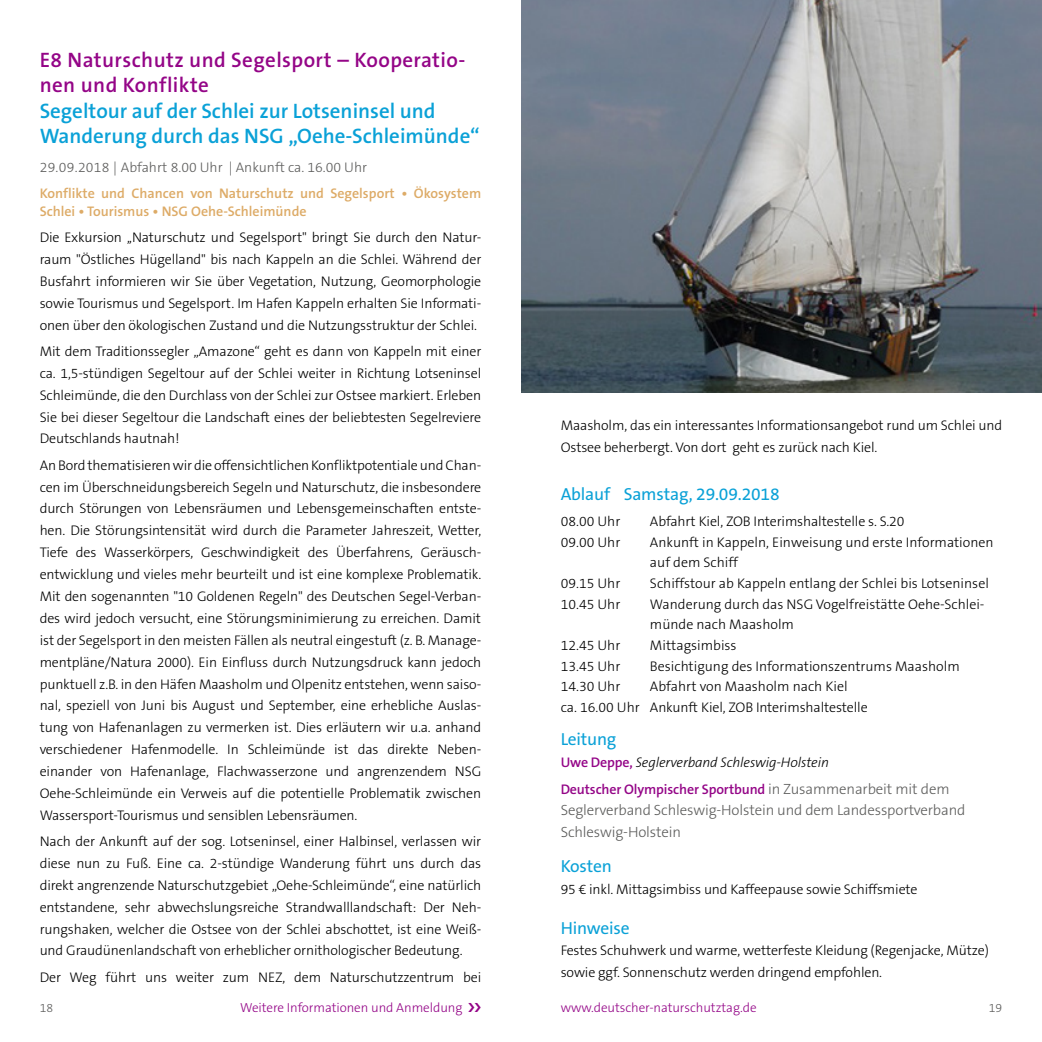
<style>
.page{position:relative;width:1042px;height:1042px;background:#fff}
.page>*{position:absolute;margin:0;border:0;box-sizing:border-box;transform-origin:0 0}
.Exkusionshead{font:600 21px/25.2px "The Sans B6";color:#0aa1d7}
.Fliesstext{font:17.5px "The Sans B5 Plain";letter-spacing:-.01em;color:#0aa1d7}
.Absatz_Überschrift{font:17.5px "The Sans B5 Plain";letter-spacing:-.01em;color:#0aa1d7}
.Ablaufliste{font:17.5px "The Sans B5 Plain";letter-spacing:-.01em;color:#0aa1d7}
.Ablaufliste-2{font:300 14.88px/21.9px "The Sans B3";letter-spacing:-.01em;color:#5d5d5c}
.Fliesstext-2{font:300 14px/21.9px "The Sans B3";letter-spacing:-.01em;color:#000;text-align:justify}
.Ablaufliste-3{font:300 14px/21.9px "The Sans B3";letter-spacing:-.01em;color:#000}
.Einführungstext{font:600 14px/17.5px "The Sans B6";color:#ddab67}
.Ablaufliste-4{font:600 14px "The Sans B6";letter-spacing:-.01em;color:#940587}
.Exkusionshead-2{font:300 14px "The Sans B3";color:#5d5d5c}
.Ablaufliste-5{font:italic 300 14px "The Sans B3";letter-spacing:-.01em;color:#000}
.t1{font:300 13.12px "The Sans B3";letter-spacing:-.005em;color:#940587}
.t2{font:300 12.25px "The Sans B3";color:#5d5d5c}
.s1{color:#940587}
.s2{font-family:"The Sans B8";font-weight:800;font-size:21px}
.s3{font-family:"The Sans B6";font-weight:600;font-style:normal;color:#940587}
.s4{font-family:"The Sans B3";font-weight:300;font-size:14.88px;color:#5d5d5c}
</style>
<div class="page">
<img style="left:521px;top:0;width:521px;height:392px">
<p class="Exkusionshead" style="left:40px;top:48px;width:441px"><span class="s1">E8 Naturschutz und Segelsport – Kooperatio&shy;nen und Konflikte<br></span>Segeltour auf der Schlei zur Lotseninsel und Wanderung durch das NSG „Oehe-Schleimünde“</p>
<p class="Exkusionshead-2" style="left:40px;top:160px;width:329px">29.09.2018 | Abfahrt 8.00 Uhr | Ankunft ca. 16.00 Uhr</p>
<p class="Einführungstext" style="left:40px;top:185px;width:443px">Konflikte und Chancen von Naturschutz und Segelsport <span class="s2">∙</span> Ökosystem<br>Schlei <span class="s2">∙</span> Tourismus <span class="s2">∙</span> NSG Oehe-Schleimünde</p>
<p class="Fliesstext-2" style="left:40px;top:227px;width:443px">Die Exkursion ,,Naturschutz und Segelsport" bringt Sie durch den Natur&shy;raum "Östliches Hügelland" bis nach Kappeln an die Schlei. Während der Busfahrt informieren wir Sie über Vegetation, Nutzung, Geomorphologie sowie Tourismus und Segelsport. Im Hafen Kappeln erhalten Sie Informati&shy;onen über den ökologischen Zustand und die Nutzungsstruktur der Schlei.</p>
<p class="Fliesstext-2" style="left:40px;top:341px;width:443px">Mit dem Traditionssegler „Amazone“ geht es dann von Kappeln mit einer ca. 1,5-stündigen Segeltour auf der Schlei weiter in Richtung Lotseninsel Schleimünde, die den Durchlass von der Schlei zur Ostsee markiert. Erleben Sie bei dieser Segeltour die Landschaft eines der beliebtesten Segelreviere Deutschlands hautnah!</p>
<p class="Fliesstext-2" style="left:40px;top:455px;width:443px">An Bord thematisieren wir die offensichtlichen Konfliktpotentiale und Chan&shy;cen im Überschneidungsbereich Segeln und Naturschutz, die insbesondere durch Störungen von Lebensräumen und Lebensgemeinschaften entste&shy;hen. Die Störungsintensität wird durch die Parameter Jahreszeit, Wetter, Tiefe des Wasserkörpers, Geschwindigkeit des Überfahrens, Geräusch&shy;entwicklung und vieles mehr beurteilt und ist eine komplexe Problematik.<br>Mit den sogenannten "10 Goldenen Regeln" des Deutschen Segel-Verban&shy;des wird jedoch versucht, eine Störungsminimierung zu erreichen. Damit ist der Segelsport in den meisten Fällen als neutral eingestuft (z. B. Manage&shy;mentpläne/Natura 2000). Ein Einfluss durch Nutzungsdruck kann jedoch punktuell z.B. in den Häfen Maasholm und Olpenitz entstehen, wenn saiso&shy;nal, speziell von Juni bis August und September, eine erhebliche Auslas&shy;tung von Hafenanlagen zu vermerken ist. Dies erläutern wir u.a. anhand verschiedener Hafenmodelle. In Schleimünde ist das direkte Neben&shy;einander von Hafenanlage, Flachwasserzone und angrenzendem NSG Oehe-Schleimünde ein Verweis auf die potentielle Problematik zwischen Wassersport-Tourismus und sensiblen Lebensräumen.</p>
<p class="Fliesstext-2" style="left:40px;top:831px;width:443px">Nach der Ankunft auf der sog. Lotseninsel, einer Halbinsel, verlassen wir diese nun zu Fuß. Eine ca. 2-stündige Wanderung führt uns durch das direkt angrenzende Naturschutzgebiet „Oehe-Schleimünde“, eine natürlich entstandene, sehr abwechslungsreiche Strandwalllandschaft: Der Neh&shy;rungshaken, welcher die Ostsee von der Schlei abschottet, ist eine Weiß&shy;und Graudünenlandschaft von erheblicher ornithologischer Bedeutung.</p>
<p class="Fliesstext-2" style="left:40px;top:966px;width:443px">Der Weg führt uns weiter zum NEZ, dem Naturschutzzentrum bei</p>
<p class="Fliesstext-2" style="left:561px;top:415px;width:443px">Maasholm, das ein interessantes Informationsangebot rund um Schlei und<br>Ostsee beherbergt. Von dort geht es zurück nach Kiel.</p>
<p class="Fliesstext" style="left:561px;top:485px;width:220px">Ablauf Samstag, 29.09.2018</p>
<p class="Fliesstext-2" style="left:561px;top:511px;width:61px">08.00 Uhr</p>
<p class="Fliesstext-2" style="left:650px;top:511px;width:256px">Abfahrt Kiel, ZOB Interimshaltestelle s. S.20</p>
<p class="Fliesstext-2" style="left:561px;top:531px;width:61px">09.00 Uhr</p>
<p class="Fliesstext-2" style="left:650px;top:532px;width:345px;line-height:20.7px">Ankunft in Kappeln, Einweisung und erste Informationen auf dem Schiff</p>
<p class="Fliesstext-2" style="left:561px;top:573px;width:61px">09.15 Uhr</p>
<p class="Fliesstext-2" style="left:650px;top:573px;width:340px">Schiffstour ab Kappeln entlang der Schlei bis Lotseninsel</p>
<p class="Fliesstext-2" style="left:561px;top:593px;width:61px">10.45 Uhr</p>
<p class="Fliesstext-2" style="left:650px;top:594px;width:336px;line-height:20.7px">Wanderung durch das NSG Vogelfreistätte Oehe-Schlei&shy;münde nach Maasholm</p>
<p class="Fliesstext-2" style="left:561px;top:635px;width:61px">12.45 Uhr</p>
<p class="Fliesstext-2" style="left:650px;top:635px;width:88px">Mittagsimbiss</p>
<p class="Fliesstext-2" style="left:561px;top:655px;width:61px">13.45 Uhr</p>
<p class="Fliesstext-2" style="left:650px;top:655px;width:311px">Besichtigung des Informationszentrums Maasholm</p>
<p class="Fliesstext-2" style="left:561px;top:676px;width:61px">14.30 Uhr</p>
<p class="Fliesstext-2" style="left:650px;top:676px;width:199px">Abfahrt von Maasholm nach Kiel</p>
<p class="Fliesstext-2" style="left:561px;top:697px;width:309px">ca. 16.00 Uhr Ankunft Kiel, ZOB Interimshaltestelle</p>
<p class="Absatz_Überschrift" style="left:561px;top:730px;width:57px">Leitung</p>
<p class="Ablaufliste-5" style="left:561px;top:755px;width:270px"><span class="s3">Uwe Deppe,</span> Seglerverband Schleswig-Holstein</p>
<p class="Ablaufliste-4" style="left:561px;top:781px;width:390px">Deutscher Olympischer Sportbund <span class="s4">in Zusammenarbeit mit dem</span></p>
<p class="Ablaufliste-2" style="left:561px;top:800px;width:406px">Seglerverband Schleswig-Holstein und dem Landessportverband<br>Schleswig-Holstein</p>
<p class="Ablaufliste" style="left:561px;top:857px;width:53px">Kosten</p>
<p class="Ablaufliste-3" style="left:561px;top:879px;width:358px">95 € inkl. Mittagsimbiss und Kaffeepause sowie Schiffsmiete</p>
<p class="Absatz_Überschrift" style="left:561px;top:918px;width:71px">Hinweise</p>
<p class="Ablaufliste-3" style="left:561px;top:940px;width:430px">Festes Schuhwerk und warme, wetterfeste Kleidung (Regenjacke, Mütze) sowie ggf. Sonnenschutz werden dringend empfohlen.</p>
<p class="t2" style="left:40px;top:1002px;width:15px">18</p>
<p class="t1" style="left:240px;top:1001px;width:224px">Weitere Informationen und Anmeldung</p>
<p class="t1" style="left:561px;top:1001px;width:198px">www.deutscher-naturschutztag.de</p>
<p class="t2" style="left:989px;top:1002px;width:15px">19</p>
</div>
